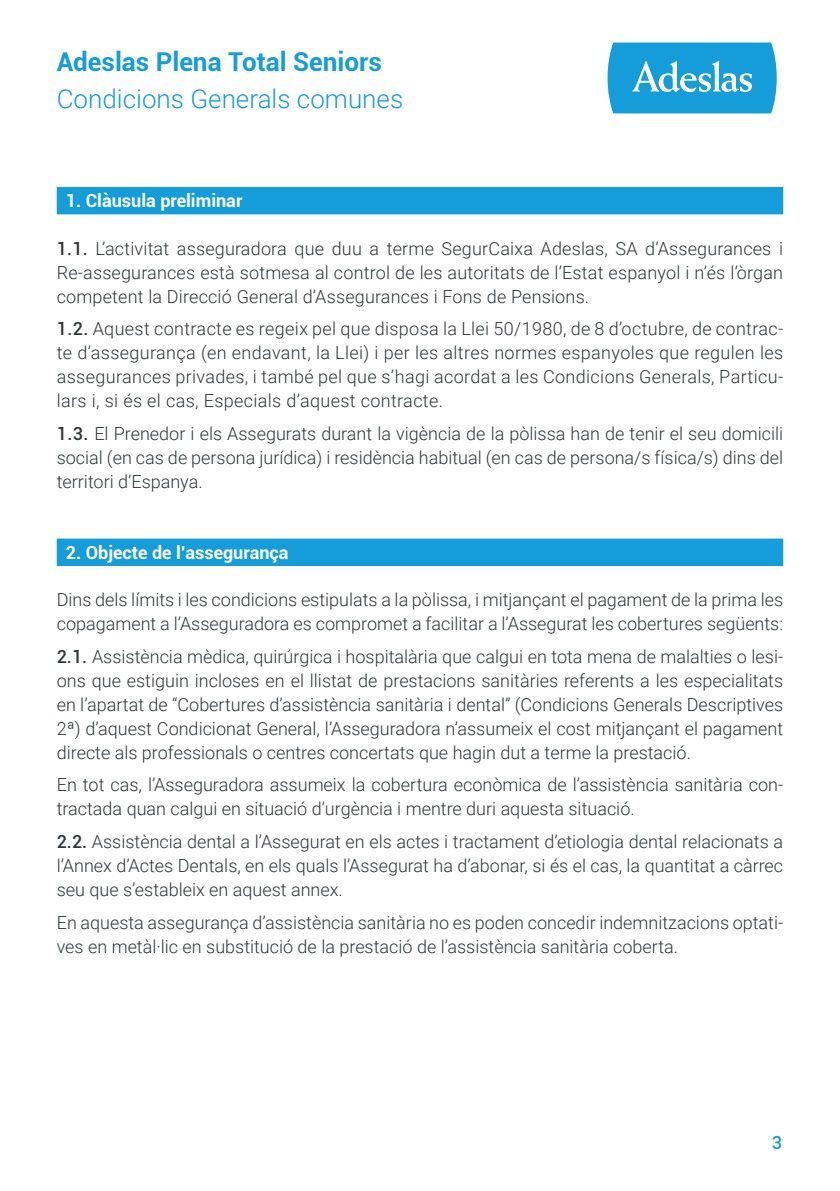
<style>
.page{position:relative;width:840px;height:1191px;background:#fff}
.page>*{position:absolute;margin:0;border:0;box-sizing:border-box;transform-origin:0 0}
.t1{font:300 26px "Roboto";color:#149dd9}
.t2{font:700 26px "Roboto";color:#149dd9}
.t3{font:300 18px/24px "Roboto";color:#323638;text-align:justify}
.t4{font:700 18px "Roboto";color:#fff}
.t5{font:500 18px "Roboto";color:#149dd9}
.s1{font-weight:500}
</style>
<div class="page">
<svg style="left:607px;top:43px;width:169px;height:70px;background:#2fa8dd"></svg>
<div style="left:57px;top:187px;width:725px;height:27px;background:#149dd9"></div>
<div style="left:57px;top:538px;width:725px;height:28px;background:#149dd9"></div>
<h1 class="t2" style="left:57px;top:43px;width:326px">Adeslas Plena Total Seniors</h1>
<h1 class="t1" style="left:57px;top:80px;width:348px">Condicions Generals comunes</h1>
<p class="t4" style="left:66px;top:188px;width:178px">1. Clàusula preliminar</p>
<p class="t3" style="left:57px;top:236px;width:727px"><span class="s1">1.1.</span> L’activitat asseguradora que duu a terme SegurCaixa Adeslas, SA d’Assegurances i Re-assegurances està sotmesa al control de les autoritats de l’Estat espanyol i n’és l’òrgan competent la Direcció General d’Assegurances i Fons de Pensions.</p>
<p class="t3" style="left:57px;top:316px;width:727px"><span class="s1">1.2.</span> Aquest contracte es regeix pel que disposa la Llei 50/1980, de 8 d’octubre, de contrac&shy;te d’assegurança (en endavant, la Llei) i per les altres normes espanyoles que regulen les assegurances privades, i també pel que s’hagi acordat a les Condicions Generals, Particu&shy;lars i, si és el cas, Especials d’aquest contracte.</p>
<p class="t3" style="left:57px;top:421px;width:727px"><span class="s1">1.3.</span> El Prenedor i els Assegurats durant la vigència de la pòlissa han de tenir el seu domicili social (en cas de persona jurídica) i residència habitual (en cas de persona/s física/s) dins del territori d’Espanya.</p>
<p class="t4" style="left:66px;top:540px;width:224px">2. Objecte de l’assegurança</p>
<p class="t3" style="left:57px;top:587px;width:727px">Dins dels límits i les condicions estipulats a la pòlissa, i mitjançant el pagament de la prima les copagament a l’Asseguradora es compromet a facilitar a l’Assegurat les cobertures següents:</p>
<p class="t3" style="left:57px;top:644px;width:727px"><span class="s1">2.1.</span> Assistència mèdica, quirúrgica i hospitalària que calgui en tota mena de malalties o lesi&shy;ons que estiguin incloses en el llistat de prestacions sanitàries referents a les especialitats en l’apartat de “Cobertures d’assistència sanitària i dental” (Condicions Generals Descriptives 2ª) d’aquest Condicionat General, l’Asseguradora n’assumeix el cost mitjançant el pagament directe als professionals o centres concertats que hagin dut a terme la prestació.</p>
<p class="t3" style="left:57px;top:772px;width:727px">En tot cas, l’Asseguradora assumeix la cobertura econòmica de l’assistència sanitària con&shy;tractada quan calgui en situació d’urgència i mentre duri aquesta situació.</p>
<p class="t3" style="left:57px;top:829px;width:727px"><span class="s1">2.2.</span> Assistència dental a l’Assegurat en els actes i tractament d’etiologia dental relacionats a l’Annex d’Actes Dentals, en els quals l’Assegurat ha d’abonar, si és el cas, la quantitat a càrrec seu que s’estableix en aquest annex.</p>
<p class="t3" style="left:57px;top:909px;width:727px">En aquesta assegurança d’assistència sanitària no es poden concedir indemnitzacions optati&shy;ves en metàl·lic en substitució de la prestació de l’assistència sanitària coberta.</p>
<p class="t5" style="left:771px;top:1129px;width:12px">3</p>
</div>
